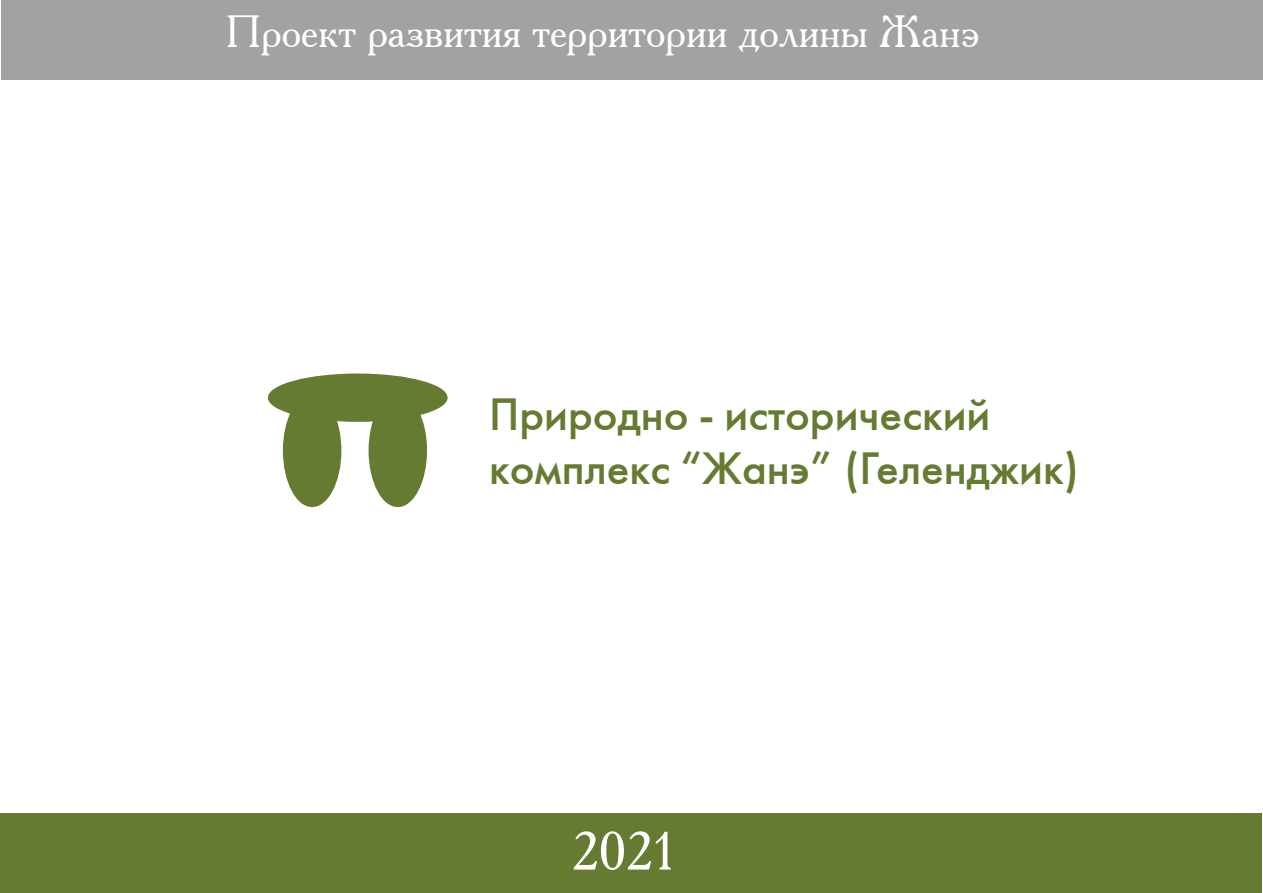
<style>
.page{position:relative;width:1263px;height:893px;background:#fff}
.page>*{position:absolute;margin:0;border:0;box-sizing:border-box;transform-origin:0 0}
.t1{font:54px "Academy C";color:#fff}
.t2{font:45px/54px "Futuris C";color:#657b31}
.t3{font:45px "Academy C";color:#fff}
</style>
<div class="page">
<div style="left:1px;top:814px;width:1261px;height:79px;background:#657b31"></div>
<div style="left:2px;top:0;width:1261px;height:79px;background:#a1a2a4"></div>
<div style="left:268px;top:373px;width:180px;height:49px;background:#657b31;border-radius:50%"></div>
<div style="left:283px;top:394px;width:58px;height:113px;background:#657b31;border-radius:50%"></div>
<div style="left:369px;top:394px;width:58px;height:113px;background:#657b31;border-radius:50%"></div>
<p class="t3" style="left:225px;top:4px;width:755px">Проект развития территории долины Жанэ</p>
<p class="t2" style="left:489px;top:387px;width:591px">Природно - исторический комплекс “Жанэ” (Геленджик)</p>
<p class="t1" style="left:572px;top:817px;width:103px">2021</p>
</div>
